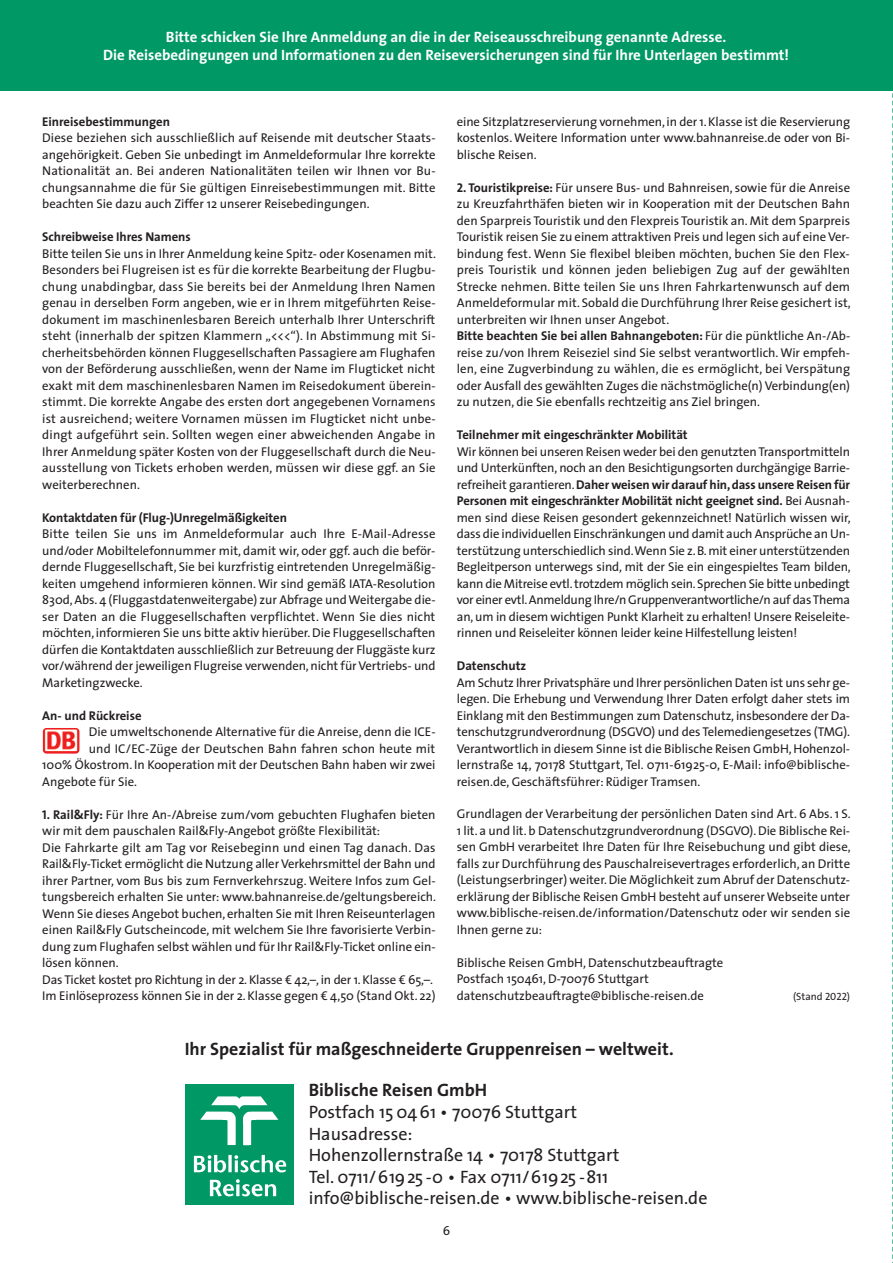
<style>
.page{position:relative;width:893px;height:1263px;background:#fff}
.page>*{position:absolute;margin:0;border:0;box-sizing:border-box;transform-origin:0 0}
.t1{font:18px/21.6px "The Sans";color:#231f20}
.t2{font:700 18px "The Sans";color:#231f20}
.t3{font:700 15px/18px "The Sans";color:#fff;text-align:center}
.t4{font:12.75px/16.5px "The Sans";color:#231f20;text-align:justify}
.t5{font:700 12.75px "The Sans";color:#231f20}
.t6{font:10.5px "The Sans";color:#231f20}
.s1{font-family:"The Sans Bold Caps"}
.s2{font-weight:700}
.s3{font-family:"The Sans Caps"}
</style>
<div class="page">
<svg style="left:892px;top:90px;width:1px;height:1173px"></svg>
<div style="left:0;top:1px;width:893px;height:89px;background:#009864"></div>
<img style="left:186px;top:1085px;width:108px;height:119px">
<img style="left:46px;top:728px;width:33px;height:25px">
<p class="t3" style="left:103px;top:29px;width:687px">Bitte schicken Sie Ihre Anmeldung an die in der Reiseausschreibung genannte Adresse.<br>Die Reisebedingungen und Informationen zu den Reiseversicherungen sind für Ihre Unterlagen bestimmt!</p>
<p class="t5" style="left:42px;top:117px;width:129px">Einreisebestimmungen</p>
<p class="t4" style="left:42px;top:131px;width:395px">Diese beziehen sich ausschließlich auf Reisende mit deutscher Staats&shy;ange hörigkeit. Geben Sie unbedingt im Anmeldeformular Ihre korrekte Nationalität an. Bei anderen Nationalitäten teilen wir Ihnen vor Bu&shy;chungsannahme die für Sie gültigen Einreisebestimmungen mit. Bitte beachten Sie dazu auch Ziffer 12 unserer Reisebedingungen.</p>
<p class="t5" style="left:42px;top:232px;width:150px">Schreibweise Ihres Namens</p>
<p class="t4" style="left:42px;top:246px;width:395px">Bitte teilen Sie uns in Ihrer Anmeldung keine Spitz- oder Kosenamen mit.<br>Besonders bei Flugreisen ist es für die korrekte Bearbeitung der Flugbu&shy;chung unabdingbar, dass Sie bereits bei der Anmeldung Ihren Namen genau in derselben Form angeben, wie er in Ihrem mitgeführten Reise&shy;dokument im maschinenlesbaren Bereich unterhalb Ihrer Unterschrift steht (innerhalb der spitzen Klammern „&lt;&lt;&lt;“). In Abstimmung mit Si&shy;cherheitsbehörden können Fluggesellschaften Passagiere am Flughafen von der Beförderung ausschließen, wenn der Name im Flugticket nicht exakt mit dem maschinenlesbaren Namen im Reisedokument überein&shy;stimmt. Die korrekte Angabe des ersten dort angegebenen Vornamens ist ausreichend; weitere Vornamen müssen im Flugticket nicht unbe&shy;dingt aufgeführt sein. Sollten wegen einer abweichenden Angabe in Ihrer Anmeldung später Kosten von der Fluggesellschaft durch die Neu&shy;ausstellung von Tickets erhoben werden, müssen wir diese ggf. an Sie weiterberechnen.</p>
<p class="t5" style="left:42px;top:512px;width:246px">Kontaktdaten für (Flug-)Unregelmäßigkeiten</p>
<p class="t4" style="left:42px;top:527px;width:395px">Bitte teilen Sie uns im Anmeldeformular auch Ihre E-Mail-Adresse und/oder Mobiltelefonnummer mit, damit wir, oder ggf. auch die beför&shy;dernde Fluggesellschaft, Sie bei kurzfristig eintretenden Unregelmäßig&shy;keiten umgehend informieren können. Wir sind gemäß IATA-Resolution 830d, Abs. 4 (Fluggastdatenweitergabe) zur Abfrage und Weitergabe die&shy;ser Daten an die Fluggesellschaften verpflichtet. Wenn Sie dies nicht möchten, informieren Sie uns bitte aktiv hierüber. Die Fluggesellschaften dürfen die Kontaktdaten ausschließlich zur Betreuung der Fluggäste kurz vor/während der jeweiligen Flugreise verwenden, nicht für Vertriebs- und Marketingzwecke.</p>
<p class="t5" style="left:42px;top:710px;width:101px">An- und Rückreise</p>
<p class="t4" style="left:89px;top:725px;width:348px">Die umweltschonende Alternative für die Anreise, denn die ICE-</p>
<p class="t4" style="left:89px;top:741px;width:348px">und IC/EC-Züge der Deutschen Bahn fahren schon heute mit</p>
<p class="t4" style="left:42px;top:758px;width:395px">100% Ökostrom. In Kooperation mit der Deutschen Bahn haben wir zwei</p>
<p class="t4" style="left:42px;top:774px;width:96px">Angebote für Sie.</p>
<p class="t4" style="left:42px;top:807px;width:395px;text-align:left"><span class="s1">1</span><span class="s2">. Rail&amp;Fly:</span> Für Ihre An-/Abreise zum/vom gebuchten Flughafen bieten wir mit dem pauschalen Rail&amp;Fly-Angebot größte Flexibilität:<br>Die Fahrkarte gilt am Tag vor Reisebeginn und einen Tag danach. Das Rail&amp;Fly-Ticket ermöglicht die Nutzung aller Verkehrsmittel der Bahn und ihrer Partner, vom Bus bis zum Fernverkehrszug. Weitere Infos zum Gel&shy;tungsbereich erhalten Sie unter: www.bahnanreise.de/geltungsbereich.<br>Wenn Sie dieses Angebot buchen, erhalten Sie mit Ihren Reiseunterlagen einen Rail&amp;Fly Gutscheincode, mit welchem Sie Ihre favorisierte Verbin&shy;dung zum Flughafen selbst wählen und für Ihr Rail&amp;Fly-Ticket online ein&shy;lösen können.<br>Das Ticket kostet pro Richtung in der 2. Klasse € 42,–, in der 1. Klasse € 65,–.<br>Im Einlöseprozess können Sie in der 2. Klasse gegen € 4,50 (Stand Okt. 22)</p>
<p class="t4" style="left:457px;top:114px;width:395px">eine Sitzplatzreservierung vornehmen, in der 1. Klasse ist die Reservierung kostenlos. Weitere Information unter www.bahnanreise.de oder von Bi&shy;blische Reisen.</p>
<p class="t4" style="left:457px;top:180px;width:395px;text-align:left"><span class="s1">2</span><span class="s2">. Touristikpreise:</span> Für unsere Bus- und Bahnreisen, sowie für die Anreise zu Kreuzfahrthäfen bieten wir in Kooperation mit der Deutschen Bahn den Sparpreis Touristik und den Flexpreis Touristik an. Mit dem Sparpreis Touristik reisen Sie zu einem attraktiven Preis und legen sich auf eine Ver&shy;bindung fest. Wenn Sie flexibel bleiben möchten, buchen Sie den Flex&shy;preis Touristik und können jeden beliebigen Zug auf der gewählten Strecke nehmen. Bitte teilen Sie uns Ihren Fahrkartenwunsch auf dem Anmeldeformular mit. Sobald die Durchführung Ihrer Reise gesichert ist, unterbreiten wir Ihnen unser Angebot.<br><span class="s2">Bitte beachten Sie bei allen Bahnangeboten:</span> Für die pünktliche An-/Ab&shy;reise zu/von Ihrem Reiseziel sind Sie selbst verantwortlich. Wir empfeh&shy;len, eine Zugverbindung zu wählen, die es ermöglicht, bei Verspätung oder Ausfall des gewählten Zuges die nächstmögliche(n) Verbindung(en) zu nutzen, die Sie ebenfalls rechtzeitig ans Ziel bringen.</p>
<p class="t5" style="left:457px;top:430px;width:232px">Teilnehmer mit eingeschränkter Mobilität</p>
<p class="t4" style="left:457px;top:444px;width:395px">Wir können bei unseren Reisen weder bei den genutzten Transportmitteln und Unterkünften, noch an den Besichtigungsorten durchgängige Barrie&shy;refreiheit garantieren. <span class="s2">Daher weisen wir darauf hin, dass unsere Reisen für Personen mit eingeschränkter Mobilität nicht geeignet sind.</span> Bei Ausnah&shy;men sind diese Reisen gesondert gekennzeichnet! Natürlich wissen wir, dass die individuellen Einschränkungen und damit auch Ansprüche an Un&shy;terstützung unterschiedlich sind. Wenn Sie z. B. mit einer unterstützenden Begleitperson unterwegs sind, mit der Sie ein eingespieltes Team bilden, kann die Mitreise evtl. trotzdem möglich sein. Sprechen Sie bitte unbedingt vor einer evtl. Anmeldung Ihre/n Grup penverantwortliche/n auf das Thema an, um in diesem wichtigen Punkt Klarheit zu erhalten! Unsere Reiseleite&shy;rinnen und Reiseleiter können leider keine Hilfestellung leisten!</p>
<p class="t5" style="left:457px;top:661px;width:71px">Datenschutz</p>
<p class="t4" style="left:457px;top:675px;width:395px">Am Schutz Ihrer Privatsphäre und Ihrer persönlichen Daten ist uns sehr ge&shy;legen. Die Erhebung und Verwendung Ihrer Daten erfolgt daher stets im Einklang mit den Bestimmungen zum Datenschutz, insbesondere der Da&shy;tenschutzgrundverordnung (DSGVO) und des Telemediengesetzes (TMG).<br>Verantwortlich in diesem Sinne ist die Biblische Reisen GmbH, Hohenzol&shy;lernstraße 14, 70178 Stuttgart, Tel. 0711-61925-0, E-Mail: info@biblische&shy;reisen.de, Geschäftsführer: Rüdiger Tramsen.</p>
<p class="t4" style="left:457px;top:807px;width:395px">Grundlagen der Verarbeitung der persönlichen Daten sind Art. 6 Abs. 1 S.<br>1 lit. a und lit. b Datenschutzgrundverordnung (DSGVO). Die Biblische Rei&shy;sen GmbH verarbeitet Ihre Daten für Ihre Reisebuchung und gibt diese, falls zur Durchführung des Pauschalreisevertrages erforderlich, an Dritte (Leistungserbringer) weiter. Die Möglichkeit zum Abruf der Datenschutz&shy;erklärung der Biblische Reisen GmbH besteht auf unserer Webseite unter www.biblische-reisen.de/information/Datenschutz oder wir senden sie Ihnen gerne zu:</p>
<p class="t4" style="left:457px;top:956px;width:268px;text-align:left">Biblische Reisen GmbH, Datenschutzbeauftragte<br>Postfach 150461, D-70076 Stuttgart datenschutzbeauftragte@biblische-reisen.de</p>
<p class="t6" style="left:793px;top:992px;width:59px">(Stand <span class="s3">2022</span>)</p>
<h1 class="t2" style="left:185px;top:1042px;width:490px">Ihr Spezialist für maßgeschneiderte Gruppenreisen – weltweit.</h1>
<h1 class="t2" style="left:309px;top:1083px;width:180px">Biblische Reisen GmbH</h1>
<h1 class="t1" style="left:309px;top:1103px;width:400px">Postfach 15 04 61 • 70076 Stuttgart<br>Hausadresse:<br>Hohenzollernstraße 14 • 70178 Stuttgart<br>Tel. 0711/61925 -0 • Fax 0711/61925 -811 info@biblische-reisen.de • www.biblische-reisen.de</h1>
<p class="t4" style="left:443px;top:1223px;width:9px">6</p>
</div>
